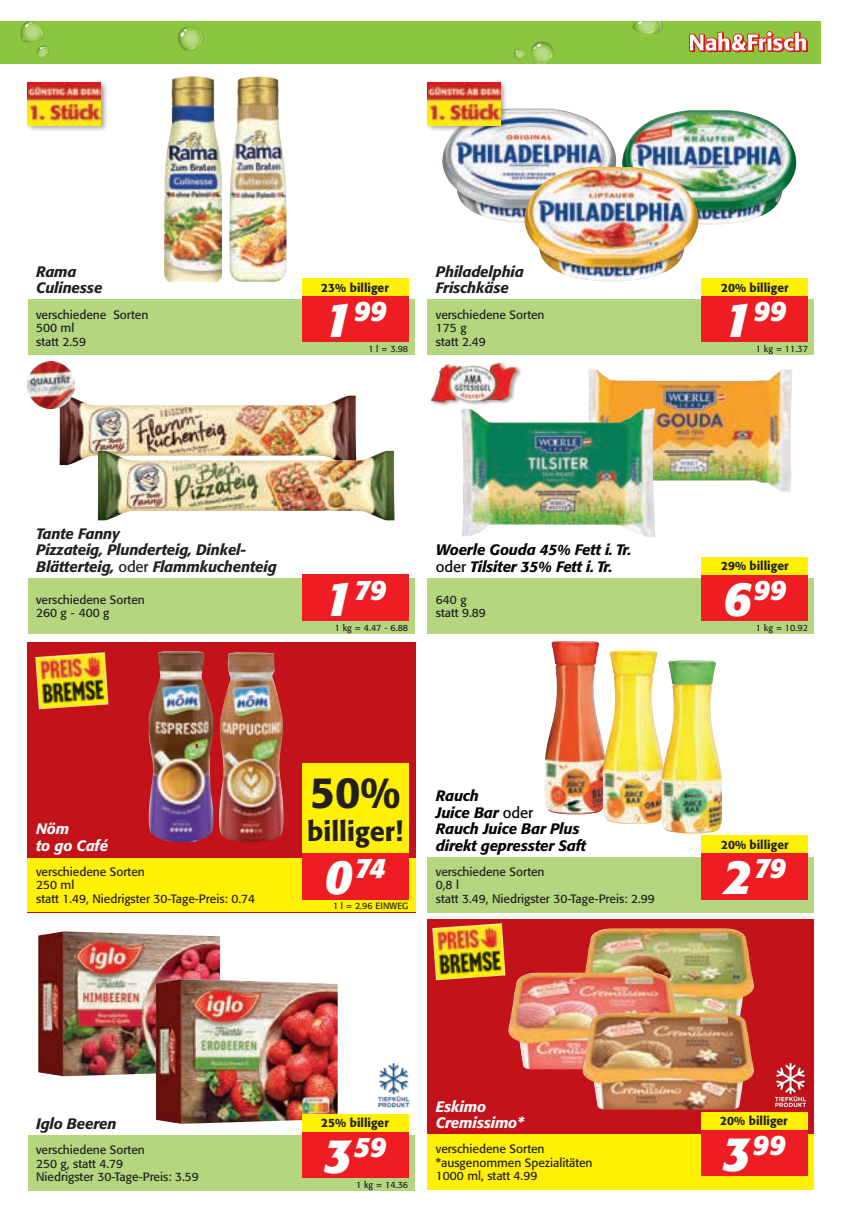
<style>
.page{position:relative;width:842px;height:1212px;background:#fff}
.page>*{position:absolute;margin:0;border:0;box-sizing:border-box;transform-origin:0 0}
.t1{font:500 43.5px "Formata Std";color:#231f20}
.t2{font:italic 700 28.05px "Formata Std";letter-spacing:-.005em;color:#fff}
.t3{font:500 27px "Formata Std";color:#231f20}
.t4{font:italic 500 15px/16.5px "Formata Std";letter-spacing:-.01em;color:#231f20}
.t5{font:italic 500 15px/16.5px "Formata Std";letter-spacing:-.01em;color:#040503}
.t6{font:italic 500 15px/16.5px "Formata Std";letter-spacing:-.01em;color:#fff}
.t7{font:12px/13.5px "Formata Std";color:#231f20}
.t8{font:500 12px "Formata Std";color:#231f20}
.t9{font:9px "Formata Std";color:#231f20}
.s1{font-size:48px}
.s2{font-weight:400;font-style:normal}
</style>
<div class="page">
<div style="left:0;top:21px;width:821px;height:43px;background:#8bc63e"></div>
<svg style="left:20px;top:21px;width:29px;height:37px"></svg>
<svg style="left:632px;top:21px;width:31px;height:13px"></svg>
<svg style="left:531px;top:41px;width:23px;height:23px"></svg>
<svg style="left:514px;top:48px;width:11px;height:12px"></svg>
<svg style="left:178px;top:27px;width:26px;height:24px"></svg>
<svg style="left:689px;top:31px;width:119px;height:21px"></svg>
<div style="left:427px;top:919px;width:387px;height:271px;background:#c4121a"></div>
<div style="left:27px;top:642px;width:388px;height:270px;background:#c4121a"></div>
<img style="left:35px;top:652px;width:74px;height:58px">
<div style="left:27px;top:858px;width:388px;height:54px;background:#fff101"></div>
<img style="left:585px;top:928px;width:169px;height:85px">
<div style="left:427px;top:1134px;width:387px;height:56px;background:#fff101"></div>
<div style="left:776px;top:1063px;width:32px;height:45px;background:#231f20;opacity:.4"></div>
<img style="left:776px;top:1064px;width:30px;height:42px">
<img style="left:38px;top:931px;width:182px;height:145px">
<img style="left:156px;top:979px;width:182px;height:145px">
<div style="left:28px;top:1135px;width:387px;height:56px;background:#b3d67f"></div>
<div style="left:302px;top:1131px;width:106px;height:47px;background:#ee1d23"></div>
<div style="left:302px;top:1114px;width:106px;height:17px;background:#fff101"></div>
<div style="left:378px;top:1063px;width:33px;height:45px;background:#231f20;opacity:.4"></div>
<img style="left:378px;top:1064px;width:30px;height:42px">
<img style="left:219px;top:652px;width:65px;height:191px">
<img style="left:149px;top:651px;width:64px;height:191px">
<div style="left:302px;top:853px;width:106px;height:46px;background:#ee1d23"></div>
<div style="left:302px;top:763px;width:106px;height:90px;background:#fff101"></div>
<img style="left:544px;top:641px;width:59px;height:173px">
<img style="left:603px;top:650px;width:58px;height:174px">
<img style="left:661px;top:660px;width:61px;height:173px">
<div style="left:427px;top:857px;width:387px;height:55px;background:#b3d67f"></div>
<div style="left:702px;top:853px;width:106px;height:46px;background:#ee1d23"></div>
<div style="left:702px;top:836px;width:106px;height:17px;background:#fff101"></div>
<img style="left:588px;top:369px;width:204px;height:123px">
<img style="left:461px;top:408px;width:195px;height:130px">
<div style="left:427px;top:578px;width:387px;height:56px;background:#b3d67f"></div>
<div style="left:702px;top:574px;width:106px;height:47px;background:#ee1d23"></div>
<div style="left:702px;top:557px;width:106px;height:17px;background:#fff101"></div>
<div style="left:430px;top:362px;width:92px;height:44px;background:#231f20;opacity:.4"></div>
<img style="left:430px;top:363px;width:88px;height:39px">
<img style="left:60px;top:398px;width:271px;height:67px">
<img style="left:442px;top:108px;width:174px;height:115px">
<img style="left:98px;top:451px;width:272px;height:69px">
<img style="left:622px;top:110px;width:174px;height:115px">
<img style="left:524px;top:167px;width:174px;height:114px">
<div style="left:28px;top:578px;width:387px;height:56px;background:#b3d67f"></div>
<div style="left:427px;top:300px;width:387px;height:55px;background:#b3d67f"></div>
<div style="left:302px;top:574px;width:106px;height:47px;background:#ee1d23"></div>
<div style="left:702px;top:296px;width:106px;height:46px;background:#ee1d23"></div>
<div style="left:702px;top:279px;width:106px;height:17px;background:#fff101"></div>
<img style="left:28px;top:361px;width:46px;height:47px">
<div style="left:426px;top:81px;width:82px;height:52px;background:#231f20;opacity:.4"></div>
<img style="left:427px;top:83px;width:73px;height:42px">
<img style="left:165px;top:77px;width:57px;height:205px">
<img style="left:229px;top:77px;width:57px;height:205px">
<div style="left:28px;top:300px;width:387px;height:55px;background:#b3d67f"></div>
<div style="left:302px;top:296px;width:106px;height:46px;background:#ee1d23"></div>
<div style="left:302px;top:279px;width:106px;height:17px;background:#fff101"></div>
<div style="left:26px;top:81px;width:82px;height:52px;background:#231f20;opacity:.4"></div>
<img style="left:28px;top:83px;width:72px;height:42px">
<img style="left:508px;top:972px;width:172px;height:97px">
<img style="left:583px;top:1013px;width:171px;height:96px">
<div style="left:701px;top:1129px;width:106px;height:47px;background:#ee1d23"></div>
<div style="left:701px;top:1112px;width:106px;height:17px;background:#fff101"></div>
<img style="left:427px;top:912px;width:85px;height:83px">
<p class="t4" style="left:36px;top:263px;width:68px">Rama<br>Culinesse</p>
<p class="t8" style="left:321px;top:280px;width:69px">23% billiger</p>
<p class="t4" style="left:436px;top:263px;width:90px">Philadelphia<br>Frischkäse</p>
<p class="t8" style="left:721px;top:280px;width:69px">20% billiger</p>
<p class="t7" style="left:36px;top:307px;width:114px">verschiedene Sorten<br>500 ml<br>statt 2.59</p>
<h2 class="t2" style="left:324px;top:294px;width:64px"><span class="s1">1</span>99</h2>
<p class="t9" style="left:368px;top:343px;width:41px">1 l = 3.98</p>
<p class="t7" style="left:436px;top:307px;width:110px">verschiedene Sorten<br>175 g<br>statt 2.49</p>
<h2 class="t2" style="left:723px;top:294px;width:64px"><span class="s1">1</span>99</h2>
<p class="t9" style="left:756px;top:343px;width:53px">1 kg = 11.37</p>
<p class="t4" style="left:36px;top:525px;width:242px">Tante Fanny<br>Pizzateig, Plunderteig, Dinkel-<br>Blätterteig, <span class="s2">oder</span> Flammkuchenteig</p>
<p class="t7" style="left:36px;top:593px;width:110px">verschiedene Sorten<br>260 g - 400 g</p>
<h2 class="t2" style="left:324px;top:572px;width:64px"><span class="s1">1</span>79</h2>
<p class="t9" style="left:335px;top:622px;width:75px">1 kg = 4.47 - 6.88</p>
<p class="t5" style="left:436px;top:542px;width:197px">Woerle Gouda 45% Fett i. Tr. <span class="s2">oder</span> Tilsiter 35% Fett i. Tr.</p>
<p class="t7" style="left:436px;top:593px;width:52px">640 g statt 9.89</p>
<p class="t8" style="left:721px;top:558px;width:69px">29% billiger</p>
<h2 class="t2" style="left:723px;top:572px;width:64px"><span class="s1">6</span>99</h2>
<p class="t9" style="left:756px;top:622px;width:53px">1 kg = 10.92</p>
<p class="t6" style="left:36px;top:820px;width:74px">Nöm<br>to go Café</p>
<h1 class="t1" style="left:310px;top:766px;width:92px">50%</h1>
<h3 class="t3" style="left:307px;top:815px;width:97px">billiger!</h3>
<p class="t7" style="left:36px;top:864px;width:220px">verschiedene Sorten<br>250 ml<br>statt 1.49, Niedrigster 30-Tage-Preis: 0.74</p>
<h2 class="t2" style="left:324px;top:851px;width:63px"><span class="s1">0</span>74</h2>
<p class="t9" style="left:333px;top:900px;width:77px">1 l = 2.96 EINWEG</p>
<p class="t5" style="left:436px;top:787px;width:152px">Rauch<br>Juice Bar <span class="s2">oder<br></span>Rauch Juice Bar Plus direkt gepresster Saft</p>
<p class="t8" style="left:721px;top:837px;width:69px">20% billiger</p>
<p class="t7" style="left:436px;top:864px;width:220px">verschiedene Sorten<br>0,8 l<br>statt 3.49, Niedrigster 30-Tage-Preis: 2.99</p>
<h2 class="t2" style="left:724px;top:851px;width:64px"><span class="s1">2</span>79</h2>
<p class="t4" style="left:36px;top:1115px;width:82px">Iglo Beeren</p>
<p class="t8" style="left:321px;top:1116px;width:69px">25% billiger</p>
<p class="t6" style="left:436px;top:1098px;width:90px">Eskimo<br>Cremissimo*</p>
<p class="t8" style="left:720px;top:1113px;width:69px">20% billiger</p>
<p class="t7" style="left:36px;top:1143px;width:164px">verschiedene Sorten<br>250 g, statt 4.79<br>Niedrigster 30-Tage-Preis: 3.59</p>
<h2 class="t2" style="left:324px;top:1129px;width:64px"><span class="s1">3</span>59</h2>
<p class="t9" style="left:356px;top:1179px;width:53px">1 kg = 14.36</p>
<p class="t7" style="left:436px;top:1142px;width:158px">verschiedene Sorten *ausgenommen Spezialitäten<br>1000 ml, statt 4.99</p>
<h2 class="t2" style="left:723px;top:1127px;width:64px"><span class="s1">3</span>99</h2>
</div>
